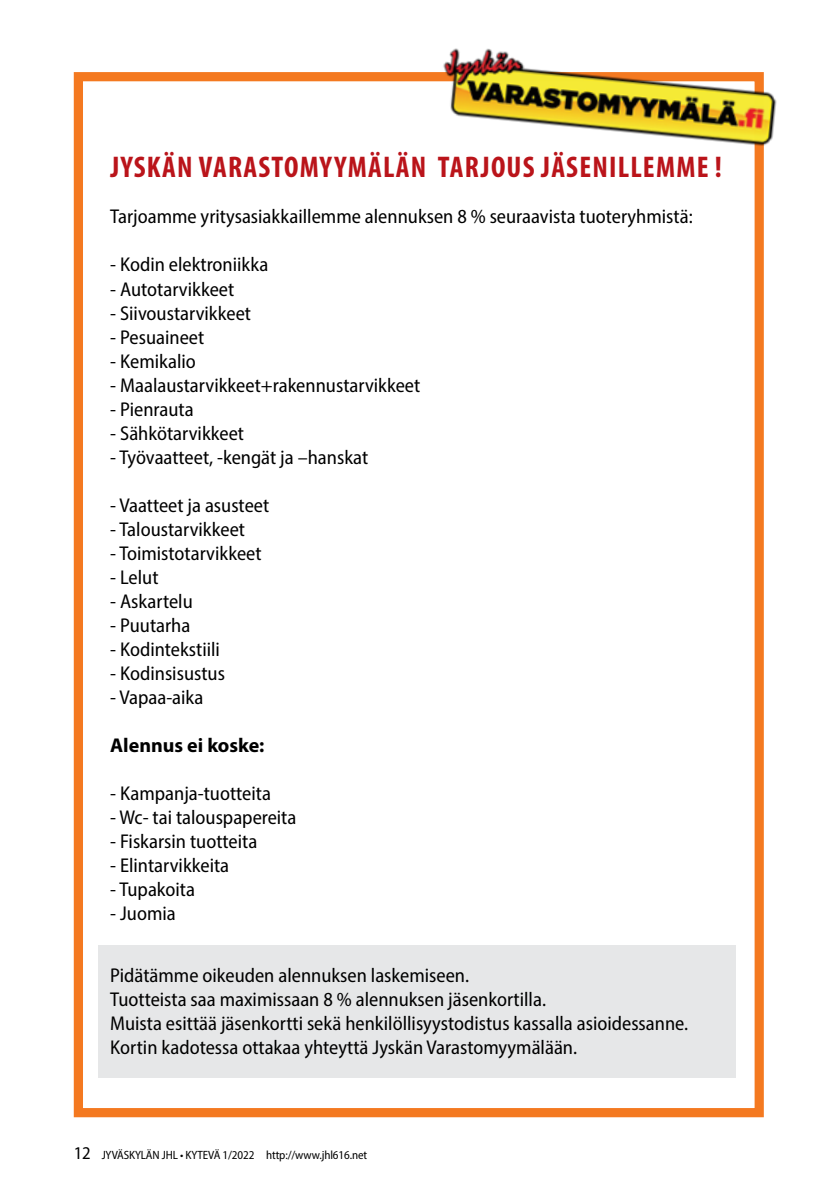
<style>
.page{position:relative;width:840px;height:1191px;background:#fff}
.page>*{position:absolute;margin:0;border:0;box-sizing:border-box;transform-origin:0 0}
.t1{font:700 condensed 30px "Myriad Pro";letter-spacing:.04em;color:#ba141a}
.t2{font:semi-condensed 20px/24px "Myriad Pro";color:#000}
.t3{font:700 20px "Myriad Pro";color:#000}
.t4{font:semi-condensed 12px "Myriad Pro";letter-spacing:-.01em;color:#000}
.s1{font-size:18px}
</style>
<div class="page">
<div style="left:98px;top:945px;width:637px;height:133px;background:#e6e7e8"></div>
<div style="left:74px;top:72px;width:689px;height:1045px;border:9px solid #f47920"></div>
<img style="left:421px;top:48px;width:356px;height:118px">
<h1 class="t1" style="left:110px;top:149px;width:612px">JYSKÄN VARASTOMYYMÄLÄN TARJOUS JÄSENILLEMME !</h1>
<p class="t2" style="left:110px;top:204px;width:583px">Tarjoamme yritysasiakkaillemme alennuksen 8 % seuraavista tuoteryhmistä:</p>
<p class="t2" style="left:110px;top:252px;width:159px">- Kodin elektroniikka</p>
<p class="t2" style="left:110px;top:276px;width:125px">- Autotarvikkeet</p>
<p class="t2" style="left:110px;top:300px;width:142px">- Siivoustarvikkeet</p>
<p class="t2" style="left:110px;top:324px;width:95px">- Pesuaineet</p>
<p class="t2" style="left:110px;top:348px;width:87px">- Kemikalio</p>
<p class="t2" style="left:110px;top:372px;width:311px">- Maalaustarvikkeet+rakennustarvikkeet</p>
<p class="t2" style="left:110px;top:396px;width:85px">- Pienrauta</p>
<p class="t2" style="left:110px;top:420px;width:135px">- Sähkötarvikkeet</p>
<p class="t2" style="left:110px;top:444px;width:259px">- Työvaatteet, -kengät ja –hanskat</p>
<p class="t2" style="left:110px;top:492px;width:160px">- Vaatteet ja asusteet</p>
<p class="t2" style="left:110px;top:516px;width:136px">- Taloustarvikkeet</p>
<p class="t2" style="left:110px;top:540px;width:153px">- Toimistotarvikkeet</p>
<p class="t2" style="left:110px;top:564px;width:50px">- Lelut</p>
<p class="t2" style="left:110px;top:588px;width:84px">- Askartelu</p>
<p class="t2" style="left:110px;top:612px;width:82px">- Puutarha</p>
<p class="t2" style="left:110px;top:636px;width:111px">- Kodintekstiili</p>
<p class="t2" style="left:110px;top:660px;width:116px">- Kodinsisustus</p>
<p class="t2" style="left:110px;top:684px;width:95px">- Vapaa-aika</p>
<p class="t3" style="left:110px;top:732px;width:156px">Alennus ei koske:</p>
<p class="t2" style="left:110px;top:780px;width:162px">- Kampanja-tuotteita</p>
<p class="t2" style="left:110px;top:804px;width:187px">- Wc- tai talouspapereita</p>
<p class="t2" style="left:110px;top:828px;width:148px">- Fiskarsin tuotteita</p>
<p class="t2" style="left:110px;top:852px;width:120px">- Elintarvikkeita</p>
<p class="t2" style="left:110px;top:876px;width:86px">- Tupakoita</p>
<p class="t2" style="left:110px;top:900px;width:67px">- Juomia</p>
<p class="t2" style="left:110px;top:962px;width:579px">Pidätämme oikeuden alennuksen laskemiseen.<br>Tuotteista saa maximissaan 8 % alennuksen jäsenkortilla.<br>Muista esittää jäsenkortti sekä henkilöllisyystodistus kassalla asioidessanne.<br>Kortin kadotessa ottakaa yhteyttä Jyskän Varastomyymälään.</p>
<p class="t4" style="left:74px;top:1147px;width:295px"><span class="s1">12</span> JYVÄSKYLÄN JHL • KYTEVÄ 1/2022 http://www.jhl616.net</p>
</div>
